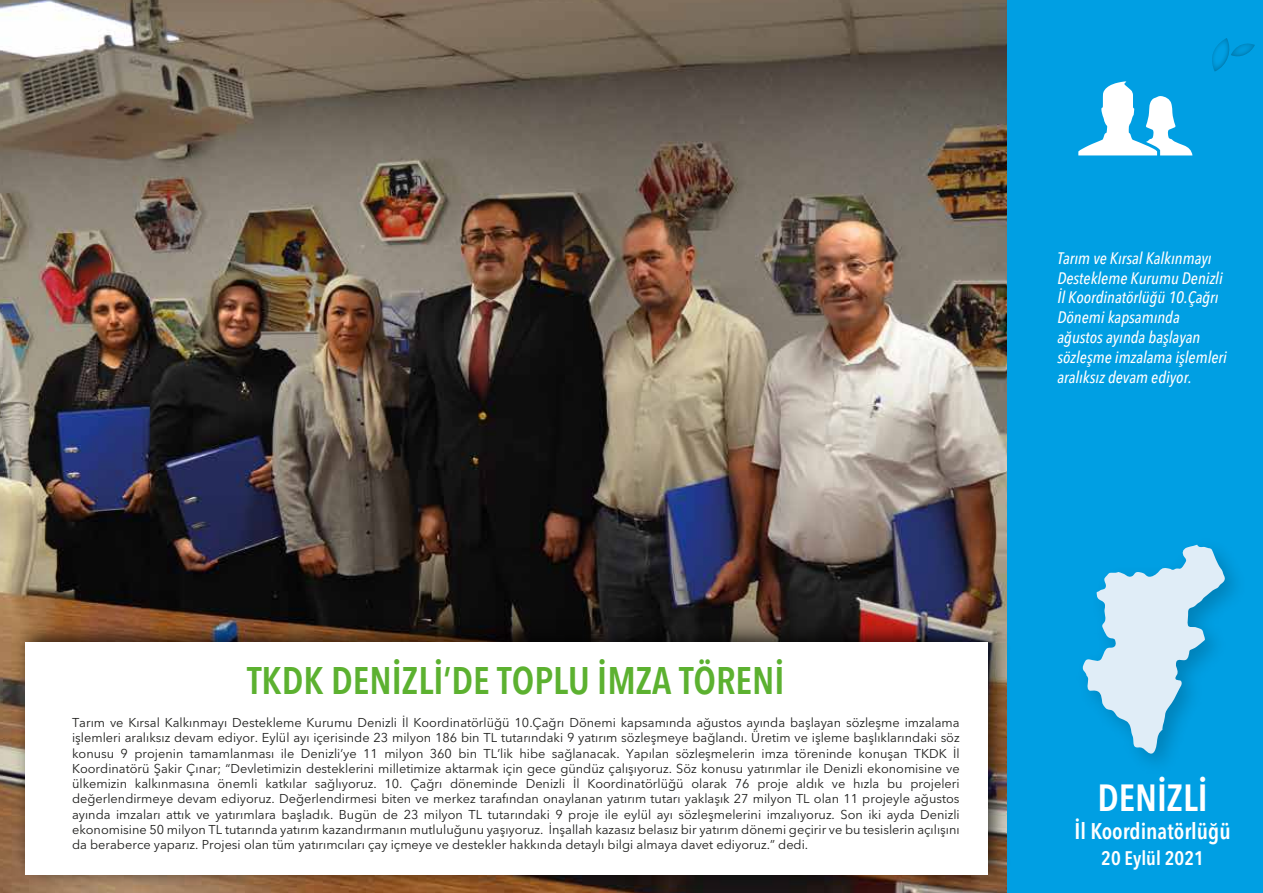
<style>
.page{position:relative;width:1263px;height:893px;background:#fff}
.page>*{position:absolute;margin:0;border:0;box-sizing:border-box;transform-origin:0 0}
.t1{font:600 condensed 38.1px "Avenir Next LT Pro";color:#5cb130}
.t2{font:600 condensed 37.5px "Avenir Next LT Pro";color:#fff}
.t3{font:600 condensed 22.5px "Avenir Next LT Pro";color:#fff}
.t4{font:600 condensed 19.5px "Avenir Next LT Pro";color:#fff}
.t5{font:italic 500 condensed 16.5px/19.8px "Avenir Next LT Pro";color:#fff}
.t6{font:12.75px/15.3px "Avenir Next LT Pro";color:#1d1d1b;text-align:justify}
</style>
<div class="page">
<img style="left:0;top:1px;width:1008px;height:892px">
<div style="left:1008px;top:1px;width:255px;height:892px;background:#009fe3"></div>
<svg style="left:1212px;top:38px;width:43px;height:34px"></svg>
<svg style="left:1078px;top:81px;width:114px;height:74px"></svg>
<img style="left:7px;top:615px;width:1001px;height:278px">
<div style="left:26px;top:642px;width:962px;height:233px;background:#fff"></div>
<img style="left:1082px;top:544px;width:154px;height:220px">
<svg style="left:1083px;top:545px;width:142px;height:210px"></svg>
<p class="t5" style="left:1057px;top:248px;width:171px">Tarım ve Kırsal Kalkınmayı<br>Destekleme Kurumu Denizli<br>İl Koordinatörlüğü 10.Çağrı<br>Dönemi kapsamında ağustos ayında başlayan sözleşme imzalama işlemleri aralıksız devam ediyor.</p>
<h1 class="t1" style="left:247px;top:658px;width:539px">TKDK DENİZLİ’DE TOPLU İMZA TÖRENİ</h1>
<p class="t6" style="left:72px;top:715px;width:889px">Tarım ve Kırsal Kalkınmayı Destekleme Kurumu Denizli İl Koordinatörlüğü 10.Çağrı Dönemi kapsamında ağustos ayında başlayan sözleşme imzalama işlemleri aralıksız devam ediyor. Eylül ayı içerisinde 23 milyon 186 bin TL tutarındaki 9 yatırım sözleşmeye bağlandı. Üretim ve işleme başlıklarındaki söz konusu 9 projenin tamamlanması ile Denizli’ye 11 milyon 360 bin TL’lik hibe sağlanacak. Yapılan sözleşmelerin imza töreninde konuşan TKDK İl Koordinatörü Şakir Çınar; “Devletimizin desteklerini milletimize aktarmak için gece gündüz çalışıyoruz. Söz konusu yatırımlar ile Denizli ekonomisine ve ülkemizin kalkınmasına önemli katkılar sağlıyoruz. 10. Çağrı döneminde Denizli İl Koordinatörlüğü olarak 76 proje aldık ve hızla bu projeleri değerlendirmeye devam ediyoruz. Değerlendirmesi biten ve merkez tarafından onaylanan yatırım tutarı yaklaşık 27 milyon TL olan 11 projeyle ağustos ayında imzaları attık ve yatırımlara başladık. Bugün de 23 milyon TL tutarındaki 9 proje ile eylül ayı sözleşmelerini imzalıyoruz. Son iki ayda Denizli ekonomisine 50 milyon TL tutarında yatırım kazandırmanın mutluluğunu yaşıyoruz. İnşallah kazasız belasız bir yatırım dönemi geçirir ve bu tesislerin açılışını da beraberce yaparız. Projesi olan tüm yatırımcıları çay içmeye ve destekler hakkında detaylı bilgi almaya davet ediyoruz.” dedi.</p>
<h2 class="t2" style="left:1097px;top:775px;width:112px">DENİZLİ</h2>
<h3 class="t4" style="left:1101px;top:846px;width:104px">20 Eylül 2021</h3>
<h3 class="t3" style="left:1074px;top:818px;width:158px">İl Koordinatörlüğü</h3>
</div>
